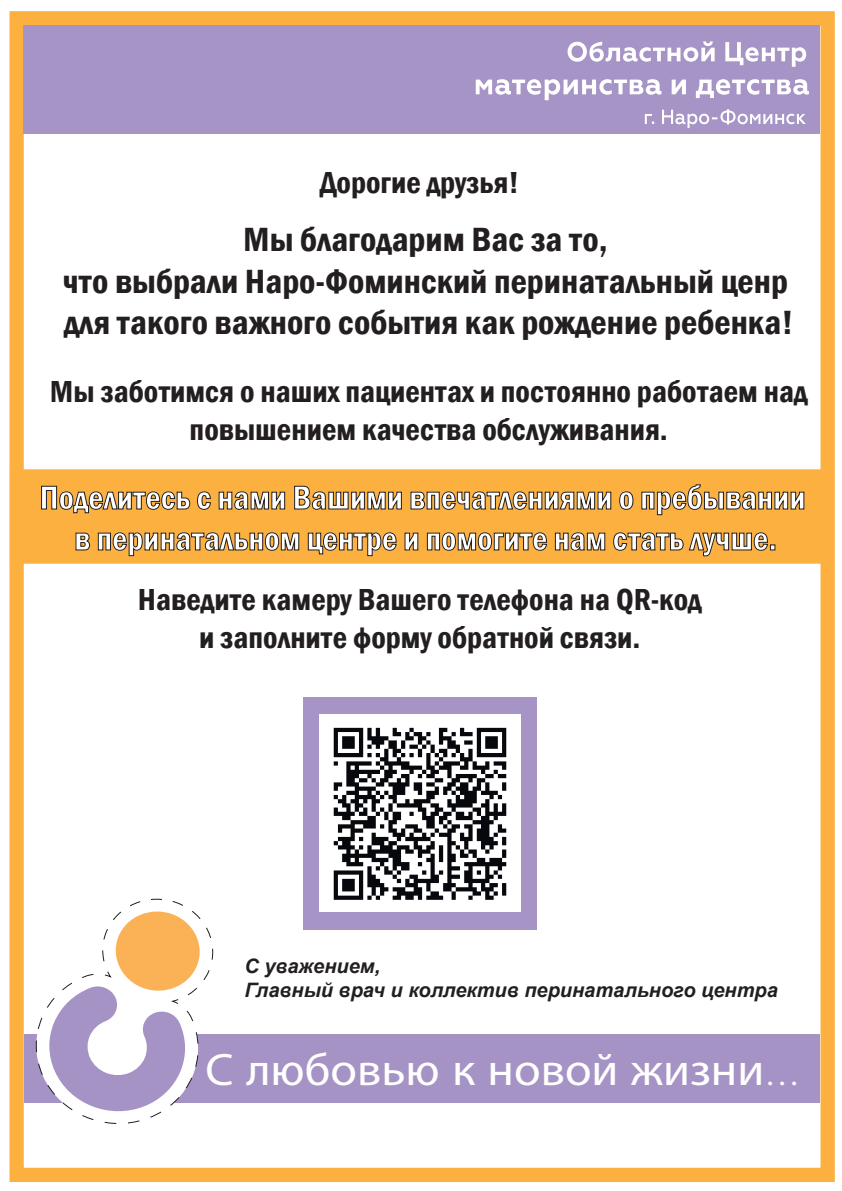
<style>
.page{position:relative;width:842px;height:1191px;background:#fff}
.page>*{position:absolute;margin:0;border:0;box-sizing:border-box;transform-origin:0 0}
.t1{font:45.5px "Myriad Pro";color:#fff;scale:1.07 1}
.t2{font:600 condensed 34.5px/41.4px "Franklin Gothic";color:#231f20;text-align:center}
.t3{font:600 condensed 34.1px/40.9px "Franklin Gothic";color:#fff;text-align:center}
.t4{font:600 condensed 31.3px/37.5px "Franklin Gothic";color:#231f20;text-align:center}
.t5{font:italic 700 19.9px/23.9px "Arial";color:#231f20}
.s1{font-family:"Bradley Hand ITC"}
</style>
<div class="page">
<div style="left:17px;top:476px;width:808px;height:81px;background:#fbb03f"></div>
<div style="left:10px;top:469px;width:821px;height:94px;border:13px solid #fbb03f"></div>
<svg style="left:41px;top:485px;width:149px;height:28px"></svg>
<svg style="left:197px;top:491px;width:14px;height:19px"></svg>
<svg style="left:218px;top:491px;width:67px;height:19px"></svg>
<svg style="left:294px;top:485px;width:108px;height:25px"></svg>
<svg style="left:410px;top:491px;width:201px;height:19px"></svg>
<svg style="left:619px;top:491px;width:15px;height:19px"></svg>
<svg style="left:641px;top:484px;width:163px;height:31px"></svg>
<svg style="left:75px;top:532px;width:15px;height:18px"></svg>
<svg style="left:98px;top:532px;width:201px;height:24px"></svg>
<svg style="left:308px;top:532px;width:89px;height:24px"></svg>
<svg style="left:404px;top:532px;width:14px;height:18px"></svg>
<svg style="left:427px;top:532px;width:120px;height:19px"></svg>
<svg style="left:555px;top:532px;width:50px;height:19px"></svg>
<svg style="left:613px;top:532px;width:162px;height:24px"></svg>
<div style="left:303px;top:697px;width:234px;height:232px;background:#a694c6"></div>
<img style="left:319px;top:714px;width:201px;height:197px">
<div style="left:9px;top:11px;width:826px;height:1171px;border:14px solid #fbb03f"></div>
<div style="left:24px;top:1034px;width:796px;height:68px;background:#a693c5"></div>
<svg style="left:34px;top:898px;width:181px;height:226px"></svg>
<div style="left:24px;top:25px;width:796px;height:109px;background:#a694c6"></div>
<svg style="left:476px;top:79px;width:333px;height:21px"></svg>
<svg style="left:567px;top:41px;width:239px;height:26px"></svg>
<svg style="left:645px;top:109px;width:161px;height:19px"></svg>
<p class="t4" style="left:320px;top:163px;width:201px">Дорогие друзья!</p>
<p class="t2" style="left:63px;top:218px;width:732px">Мы благодарим Вас за то,<br>что выбрали Наро-Фоминский перинатальный ценр для такого важного события как рождение ребенка!</p>
<p class="t4" style="left:50px;top:373px;width:759px">Мы заботимся о наших пациентах и постоянно работаем над повышением качества обслуживания.</p>
<p class="t3" style="left:39px;top:477px;width:767px">Поделитесь с нами Вашими впечатлениями о пребывании в перинатальном центре и помогите нам стать лучше.</p>
<p class="t4" style="left:138px;top:581px;width:565px">Наведите камеру Вашего телефона на QR-код и заполните форму обратной связи.</p>
<p class="t5" style="left:244px;top:954px;width:535px">С уважением,<br>Главный врач и коллектив перинатального центра</p>
<h1 class="t1" style="left:206px;top:1041px;width:557px">С любовью к новой жизни<span class="s1">...</span></h1>
</div>
